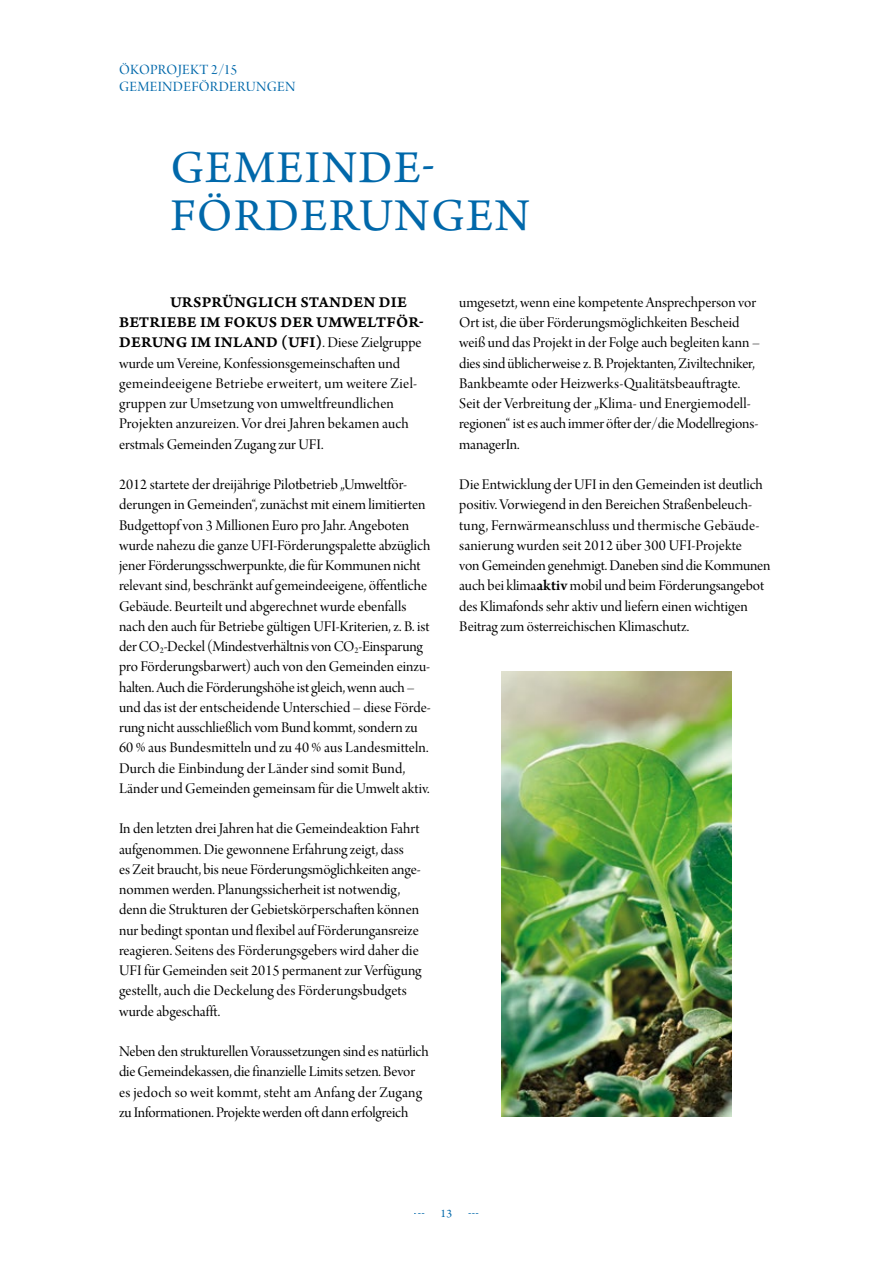
<style>
.page{position:relative;width:893px;height:1263px;background:#fff}
.page>*{position:absolute;margin:0;border:0;box-sizing:border-box;transform-origin:0 0}
.t1{font:48px/48px "Arno Pro";letter-spacing:.03em;color:#0068aa}
.t2{font:15.75px/20.2px "Arno Pro Display";color:#000}
.t3{font:15.75px/20.2px "Arno Pro Smbd Caption";letter-spacing:.01em;color:#000}
.t4{font:15px/16.5px "Arno Pro Display";letter-spacing:.02em;color:#0068aa}
.t5{font:12px "Arno Pro";color:#0068aa}
.s1{font-family:"Arno Pro Display"}
.s2{font-family:"Arno Pro";font-weight:600}
</style>
<div class="page">
<img style="left:502px;top:671px;width:229px;height:446px">
<p class="t4" style="left:119px;top:62px;width:178px">ÖKOPROJEKT 2/15<br>GEMEINDEFÖRDERUNGEN</p>
<h1 class="t1" style="left:170px;top:146px;width:361px">GEMEINDE-<br>FÖRDERUNGEN</h1>
<p class="t3" style="left:119px;top:293px;width:306px;text-indent:51px">URSPRÜNGLICH STANDEN DIE<br>BETRIEBE IM FOKUS DER UMWELTFÖR-<br>DERUNG IM INLAND (UFI)<span class="s1">. Diese Zielgruppe</span></p>
<p class="t2" style="left:119px;top:354px;width:300px">wurde um Vereine, Konfessionsgemeinschaften und gemeindeeigene Betriebe erweitert, um weitere Ziel&shy;gruppen zur Umsetzung von umweltfreundlichen Projekten anzureizen. Vor drei Jahren bekamen auch erstmals Gemeinden Zugang zur UFI.</p>
<p class="t2" style="left:119px;top:475px;width:313px">2012 startete der dreijährige Pilotbetrieb „Umweltför&shy;derungen in Gemeinden“, zunächst mit einem limitierten Budgettopf von 3 Millionen Euro pro Jahr. Angeboten wurde nahezu die ganze UFI-Förderungspalette abzüglich jener Förderungsschwerpunkte, die für Kommunen nicht relevant sind, beschränkt auf gemeindeeigene, öffentliche Gebäude. Beurteilt und abgerechnet wurde ebenfalls nach den auch für Betriebe gültigen UFI-Kriterien, z. B. ist der CO<sub>2</sub>-Deckel (Mindestverhältnis von CO<sub>2</sub>-Einsparung pro Förderungsbarwert) auch von den Gemeinden einzu&shy;halten. Auch die Förderungshöhe ist gleich, wenn auch – und das ist der entscheidende Unterschied – diese Förde&shy;rung nicht ausschließlich vom Bund kommt, sondern zu 60% aus Bundesmitteln und zu 40% aus Landesmitteln.<br>Durch die Einbindung der Länder sind somit Bund, Länder und Gemeinden gemeinsam für die Umwelt aktiv.</p>
<p class="t2" style="left:119px;top:820px;width:304px">In den letzten drei Jahren hat die Gemeindeaktion Fahrt aufgenommen. Die gewonnene Erfahrung zeigt, dass<br>es Zeit braucht, bis neue Förderungsmöglichkeiten ange&shy;nommen werden. Planungssicherheit ist notwendig, denn die Strukturen der Gebietskörperschaften können nur bedingt spontan und flexibel auf Förderungansreize reagieren. Seitens des Förderungsgebers wird daher die UFI für Gemeinden seit 2015 permanent zur Verfügung gestellt, auch die Deckelung des Förderungsbudgets wurde abgeschafft.</p>
<p class="t2" style="left:119px;top:1042px;width:311px">Neben den strukturellen Voraussetzungen sind es natürlich die Gemeindekassen, die finanzielle Limits setzen. Bevor es jedoch so weit kommt, steht am Anfang der Zugang zu Informationen. Projekte werden oft dann erfolgreich</p>
<p class="t2" style="left:459px;top:293px;width:302px">umgesetzt, wenn eine kompetente Ansprechperson vor Ort ist, die über Förderungsmöglichkeiten Bescheid weiß und das Projekt in der Folge auch begleiten kann – dies sind üblicherweise z. B. Projektanten, Ziviltechniker, Bankbeamte oder Heizwerks-Qualitätsbeauftragte.<br>Seit der Verbreitung der „Klima- und Energiemodell&shy;regionen“ ist es auch immer öfter der/die Modellregions&shy;managerIn.</p>
<p class="t2" style="left:459px;top:475px;width:313px">Die Entwicklung der UFI in den Gemeinden ist deutlich positiv. Vorwiegend in den Bereichen Straßenbeleuch&shy;tung, Fernwärmeanschluss und thermische Gebäude&shy;sanierung wurden seit 2012 über 300 UFI-Projekte<br>von Gemeinden genehmigt. Daneben sind die Kommunen auch bei klima<span class="s2">aktiv</span> mobil und beim Förderungsangebot des Klimafonds sehr aktiv und liefern einen wichtigen Beitrag zum österreichischen Klimaschutz.</p>
<p class="t5" style="left:414px;top:1206px;width:12px">---</p>
<p class="t5" style="left:441px;top:1206px;width:13px">13</p>
<p class="t5" style="left:468px;top:1206px;width:12px">---</p>
</div>
